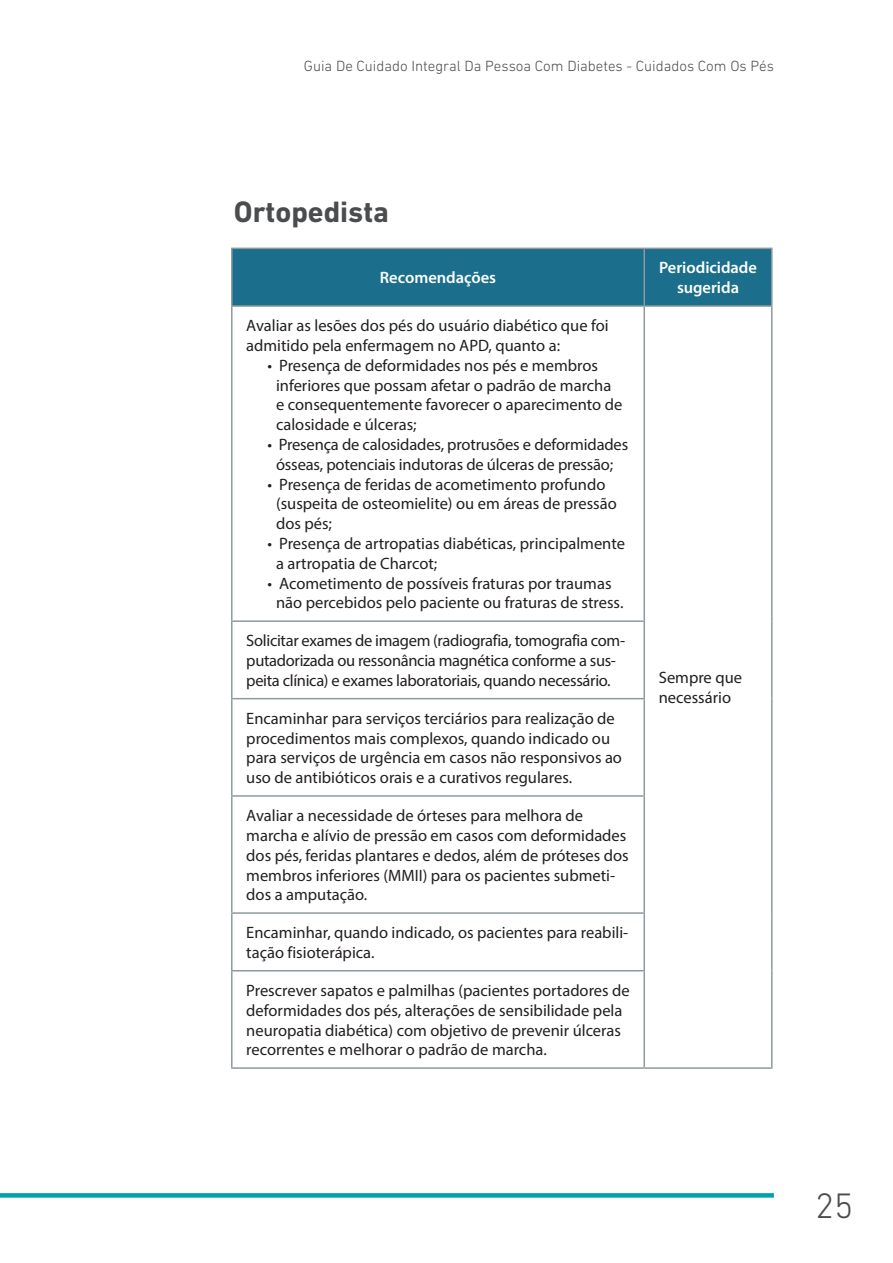
<style>
.page{position:relative;width:893px;height:1263px;background:#fff}
.page>*{position:absolute;margin:0;border:0;box-sizing:border-box;transform-origin:0 0}
.t1{font:300 36px "DIN Next LT Pro";color:#4b4c4d}
.SUBTITULO___recuo_2{font:700 30px "DIN Next LT Pro";color:#4b4c4d}
.TEXTO___Tab-Quad-Flu{font:16.5px/19.8px "Myriad Pro";color:#231f20}
.TEXTO___Tab-Quad-Flu-2{font:16.5px/19.8px "Myriad Pro";letter-spacing:-.02em;color:#231f20}
.TEXTO___Tab-Quad-Flu-3{font:600 16.5px/19.8px "Myriad Pro";color:#fff;text-align:center}
.t2{font:300 15px "DIN Next LT Pro";color:#4b4c4d}
</style>
<div class="page">
<svg style="left:0;top:1193px;width:774px;height:4px;background:#09a5af"></svg>
<div style="left:233px;top:249px;width:538px;height:56px;background:#1b6f8c"></div>
<hr style="left:231px;top:248px;width:413px;height:1px;background:#8f9a9e">
<hr style="left:231px;top:249px;width:2px;height:56px;background:#8f9a9e">
<hr style="left:644px;top:248px;width:129px;height:1px;background:#8f9a9e">
<hr style="left:643px;top:249px;width:2px;height:56px;background:#8f9a9e">
<hr style="left:771px;top:249px;width:2px;height:56px;background:#8f9a9e">
<hr style="left:231px;top:305px;width:413px;height:2px;background:#8f9a9e">
<hr style="left:231px;top:307px;width:2px;height:313px;background:#8f9a9e">
<hr style="left:644px;top:305px;width:129px;height:2px;background:#8f9a9e">
<hr style="left:643px;top:307px;width:2px;height:313px;background:#8f9a9e">
<hr style="left:771px;top:307px;width:2px;height:314px;background:#8f9a9e">
<hr style="left:231px;top:620px;width:414px;height:2px;background:#8f9a9e">
<hr style="left:231px;top:622px;width:2px;height:76px;background:#8f9a9e">
<hr style="left:643px;top:622px;width:2px;height:76px;background:#8f9a9e">
<hr style="left:771px;top:621px;width:2px;height:78px;background:#8f9a9e">
<hr style="left:231px;top:698px;width:414px;height:1px;background:#8f9a9e">
<hr style="left:231px;top:699px;width:2px;height:96px;background:#8f9a9e">
<hr style="left:643px;top:699px;width:2px;height:96px;background:#8f9a9e">
<hr style="left:771px;top:699px;width:2px;height:97px;background:#8f9a9e">
<hr style="left:231px;top:795px;width:414px;height:2px;background:#8f9a9e">
<hr style="left:231px;top:797px;width:2px;height:115px;background:#8f9a9e">
<hr style="left:643px;top:797px;width:2px;height:115px;background:#8f9a9e">
<hr style="left:771px;top:796px;width:2px;height:117px;background:#8f9a9e">
<hr style="left:231px;top:912px;width:414px;height:2px;background:#8f9a9e">
<hr style="left:231px;top:914px;width:2px;height:56px;background:#8f9a9e">
<hr style="left:643px;top:914px;width:2px;height:56px;background:#8f9a9e">
<hr style="left:771px;top:913px;width:2px;height:58px;background:#8f9a9e">
<hr style="left:231px;top:970px;width:414px;height:1px;background:#8f9a9e">
<hr style="left:231px;top:971px;width:2px;height:96px;background:#8f9a9e">
<hr style="left:643px;top:971px;width:2px;height:96px;background:#8f9a9e">
<hr style="left:771px;top:971px;width:2px;height:96px;background:#8f9a9e">
<hr style="left:231px;top:1067px;width:413px;height:2px;background:#8f9a9e">
<hr style="left:644px;top:1067px;width:129px;height:2px;background:#8f9a9e">
<p class="t2" style="left:304px;top:57px;width:471px">Guia De Cuidado Integral Da Pessoa Com Diabetes - Cuidados Com Os Pés</p>
<p class="SUBTITULO___recuo_2" style="left:234px;top:195px;width:157px">Ortopedista</p>
<p class="TEXTO___Tab-Quad-Flu-3" style="left:380px;top:267px;width:118px">Recomendações</p>
<p class="TEXTO___Tab-Quad-Flu-3" style="left:659px;top:258px;width:100px">Periodicidade sugerida</p>
<p class="TEXTO___Tab-Quad-Flu" style="left:246px;top:315px;width:364px">Avaliar as lesões dos pés do usuário diabético que foi admitido pela enfermagem no APD, quanto a:</p>
<p class="TEXTO___Tab-Quad-Flu" style="left:276px;top:355px;width:348px;text-indent:-9px">• Presença de deformidades nos pés e membros inferiores que possam afetar o padrão de marcha e consequentemente favorecer o aparecimento de calosidade e úlceras;</p>
<p class="TEXTO___Tab-Quad-Flu" style="left:268px;top:434px;width:362px;text-align:center">• Presença de calosidades, protrusões e deformidades ósseas, potenciais indutoras de úlceras de pressão;</p>
<p class="TEXTO___Tab-Quad-Flu" style="left:276px;top:474px;width:342px;text-indent:-9px">• Presença de feridas de acometimento profundo (suspeita de osteomielite) ou em áreas de pressão dos pés;</p>
<p class="TEXTO___Tab-Quad-Flu" style="left:276px;top:533px;width:350px;text-indent:-9px">• Presença de artropatias diabéticas, principalmente a artropatia de Charcot;</p>
<p class="TEXTO___Tab-Quad-Flu" style="left:276px;top:573px;width:349px;text-indent:-9px">• Acometimento de possíveis fraturas por traumas não percebidos pelo paciente ou fraturas de stress.</p>
<p class="TEXTO___Tab-Quad-Flu-2" style="left:246px;top:631px;width:380px">Solicitar exames de imagem (radiografia, tomografia com&shy;putadorizada ou ressonância magnética conforme a sus&shy;peita clínica) e exames laboratoriais, quando necessário.</p>
<p class="TEXTO___Tab-Quad-Flu" style="left:246px;top:708px;width:377px">Encaminhar para serviços terciários para realização de procedimentos mais complexos, quando indicado ou para serviços de urgência em casos não responsivos ao uso de antibióticos orais e a curativos regulares.</p>
<p class="TEXTO___Tab-Quad-Flu" style="left:246px;top:805px;width:384px">Avaliar a necessidade de órteses para melhora de marcha e alívio de pressão em casos com deformidades dos pés, feridas plantares e dedos, além de próteses dos membros inferiores (MMII) para os pacientes submeti&shy;dos a amputação.</p>
<p class="TEXTO___Tab-Quad-Flu" style="left:246px;top:922px;width:384px">Encaminhar, quando indicado, os pacientes para reabili&shy;tação fisioterápica.</p>
<p class="TEXTO___Tab-Quad-Flu" style="left:246px;top:980px;width:385px">Prescrever sapatos e palmilhas (pacientes portadores de deformidades dos pés, alterações de sensibilidade pela neuropatia diabética) com objetivo de prevenir úlceras recorrentes e melhorar o padrão de marcha.</p>
<p class="TEXTO___Tab-Quad-Flu" style="left:659px;top:668px;width:85px">Sempre que necessário</p>
<h1 class="t1" style="left:815px;top:1185px;width:40px">25</h1>
</div>
